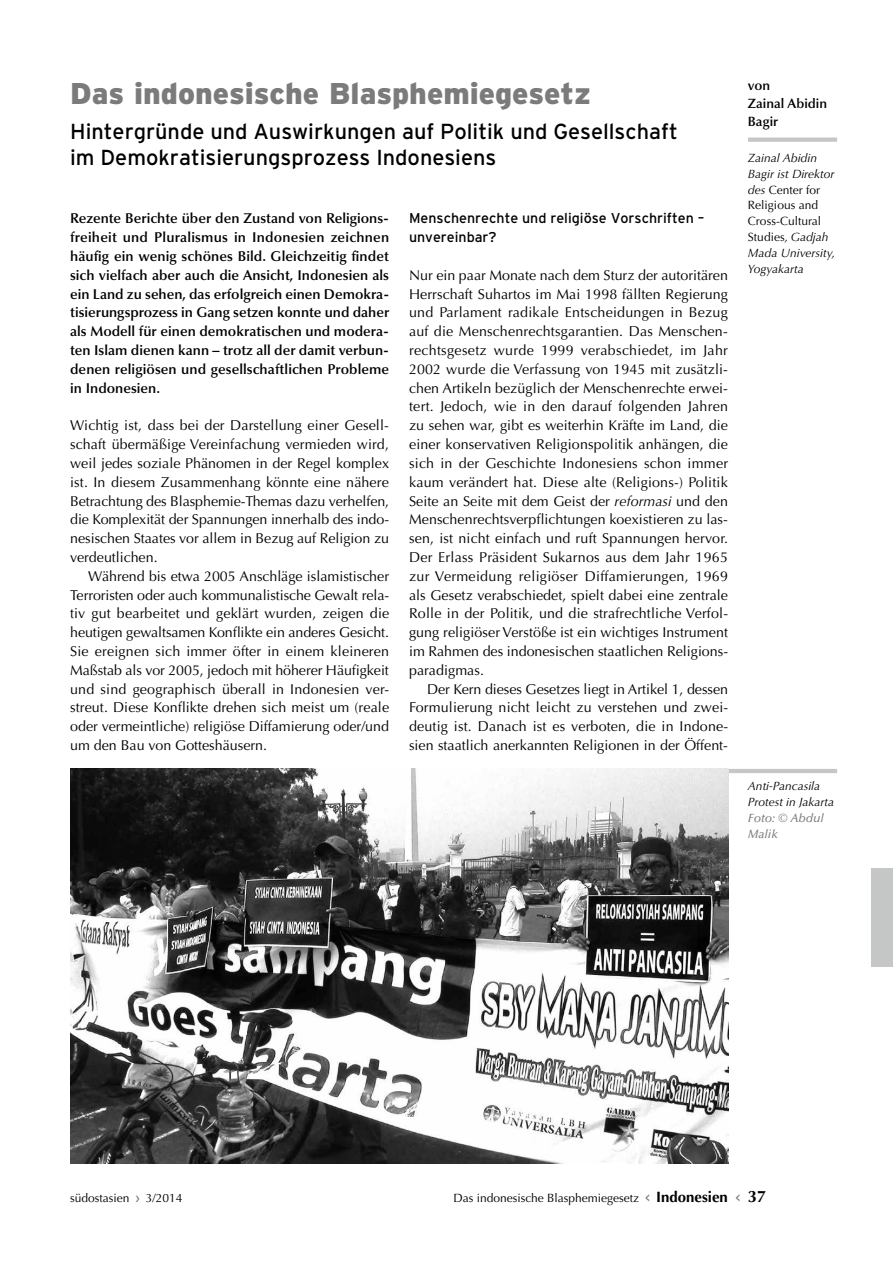
<style>
.page{position:relative;width:893px;height:1263px;background:#fff}
.page>*{position:absolute;margin:0;border:0;box-sizing:border-box;transform-origin:0 0}
.t1{font:900 30px "Interstate";color:#7a7b7a}
.t2{font:21.75px/26.1px "Interstate";color:#000}
.t3{font:14.25px/18.8px "Optima LT Std";color:#000;text-align:justify}
.t4{font:600 14.25px/18.8px "Optima LT Std";letter-spacing:.005em;color:#000;text-align:justify}
.t5{font:14.25px/18.8px "Interstate";color:#000}
.t6{font:600 13.5px/17.9px "Optima LT Std";color:#000}
.t7{font:italic 12px/15.9px "Optima LT Std";color:#000}
.t8{font:12px "Optima LT Std";color:#000}
.t9{font:italic 500 12px/15.9px "Optima LT Std";color:#7a7b7a}
.s1{font-style:italic}
.s2{font-style:normal}
.s3{font-family:"Interstate";color:#7a7b7a}
.s4{font-weight:700;font-size:15px}
.s5{font-family:"Interstate Regular 2";color:#7a7b7a}
.s6{font-weight:700;font-size:16.5px}
</style>
<div class="page">
<hr style="left:748px;top:138px;width:89px;height:4px;background:#c5c6c6">
<hr style="left:608px;top:769px;width:229px;height:4px;background:#c5c6c6">
<img style="left:70px;top:769px;width:658px;height:395px">
<div style="left:872px;top:868px;width:21px;height:99px;background:#c5c6c6"></div>
<h1 class="t1" style="left:70px;top:76px;width:522px">Das indonesische Blasphemiegesetz</h1>
<h2 class="t2" style="left:70px;top:118px;width:609px">Hintergründe und Auswirkungen auf Politik und Gesellschaft im Demokratisierungsprozess Indonesiens</h2>
<p class="t4" style="left:70px;top:209px;width:321px">Rezente Berichte über den Zustand von Religions&shy;freiheit und Pluralismus in Indonesien zeichnen häufig ein wenig schönes Bild. Gleichzeitig findet sich vielfach aber auch die Ansicht, Indonesien als ein Land zu sehen, das erfolgreich einen Demokra&shy;tisierungsprozess in Gang setzen konnte und daher als Modell für einen demokratischen und modera&shy;ten Islam dienen kann – trotz all der damit verbun&shy;denen religiösen und gesellschaftlichen Probleme in Indonesien.</p>
<p class="t3" style="left:70px;top:416px;width:321px">Wichtig ist, dass bei der Darstellung einer Gesell&shy;schaft übermäßige Vereinfachung vermieden wird, weil jedes soziale Phänomen in der Regel komplex ist. In diesem Zusammenhang könnte eine nähere Betrachtung des Blasphemie-Themas dazu verhelfen, die Komplexität der Spannungen innerhalb des indo&shy;nesischen Staates vor allem in Bezug auf Religion zu verdeutlichen.</p>
<p class="t3" style="left:70px;top:567px;width:321px;text-indent:18px">Während bis etwa 2005 Anschläge islamistischer Terroristen oder auch kommunalistische Gewalt rela&shy;tiv gut bearbeitet und geklärt wurden, zeigen die heutigen gewaltsamen Konflikte ein anderes Gesicht.<br>Sie ereignen sich immer öfter in einem kleineren Maßstab als vor 2005, jedoch mit höherer Häufigkeit und sind geographisch überall in Indonesien ver&shy;streut. Diese Konflikte drehen sich meist um (reale oder vermeintliche) religiöse Diffamierung oder/und um den Bau von Gotteshäusern.</p>
<p class="t5" style="left:409px;top:209px;width:297px">Menschenrechte und religiöse Vorschriften – unvereinbar?</p>
<p class="t3" style="left:409px;top:266px;width:321px">Nur ein paar Monate nach dem Sturz der autoritären Herrschaft Suhartos im Mai 1998 fällten Regierung und Parlament radikale Entscheidungen in Bezug auf die Menschenrechtsgarantien. Das Menschen&shy;rechtsgesetz wurde 1999 verabschiedet, im Jahr 2002 wurde die Verfassung von 1945 mit zusätzli&shy;chen Artikeln bezüglich der Menschenrechte erwei&shy;tert. Jedoch, wie in den darauf folgenden Jahren zu sehen war, gibt es weiterhin Kräfte im Land, die einer konservativen Religionspolitik anhängen, die sich in der Geschichte Indonesiens schon immer kaum verändert hat. Diese alte (Religions-) Politik Seite an Seite mit dem Geist der <span class="s1">reformasi</span> und den Menschenrechtsverpflichtungen koexistieren zu las&shy;sen, ist nicht einfach und ruft Spannungen hervor.<br>Der Erlass Präsident Sukarnos aus dem Jahr 1965 zur Vermeidung religiöser Diffamierungen, 1969 als Gesetz verabschiedet, spielt dabei eine zentrale Rolle in der Politik, und die strafrechtliche Verfol&shy;gung religiöser Verstöße ist ein wichtiges Instrument im Rahmen des indonesischen staatlichen Religions&shy;paradigmas.</p>
<p class="t3" style="left:409px;top:680px;width:321px;text-indent:18px">Der Kern dieses Gesetzes liegt in Artikel 1, dessen Formulierung nicht leicht zu verstehen und zwei&shy;deutig ist. Danach ist es verboten, die in Indone&shy;sien staatlich anerkannten Religionen in der Öffent-</p>
<p class="t6" style="left:748px;top:77px;width:81px">von<br>Zainal Abidin<br>Bagir</p>
<p class="t7" style="left:748px;top:150px;width:89px">Zainal Abidin<br>Bagir ist Direktor des <span class="s2">Center for<br>Religious and<br>Cross-Cultural<br>Studies</span>, Gadjah<br>Mada University,<br>Yogyakarta</p>
<p class="t7" style="left:748px;top:778px;width:88px">Anti-Pancasila<br>Protest in Jakarta</p>
<p class="t9" style="left:748px;top:810px;width:77px">Foto: © Abdul<br>Malik</p>
<p class="t8" style="left:70px;top:1190px;width:114px">südostasien <span class="s3">›</span> 3/2014</p>
<p class="t8" style="left:453px;top:1190px;width:314px">Das indonesische Blasphemiegesetz <span class="s3">&lt;</span> <span class="s4">Indonesien</span> <span class="s5">&lt;</span> <span class="s6">37</span></p>
</div>
